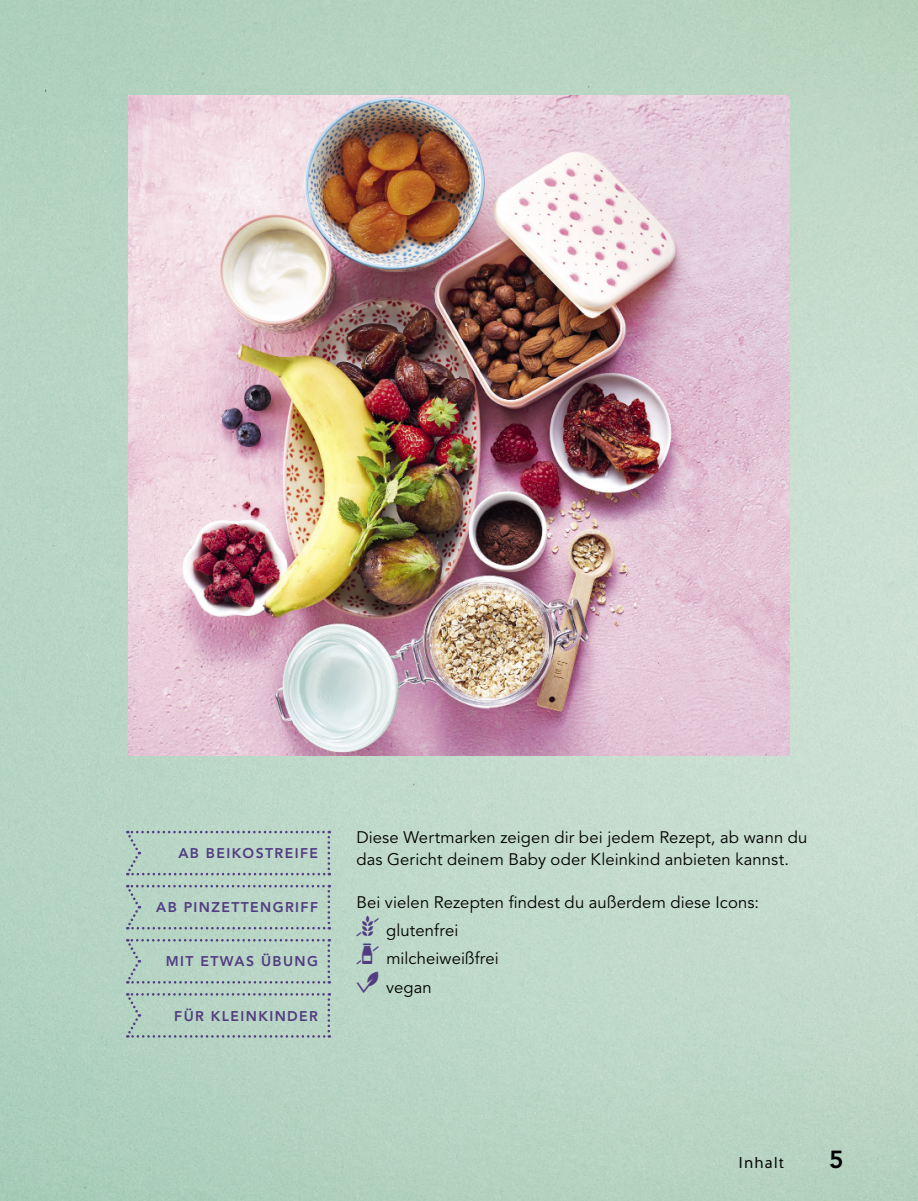
<style>
.page{position:relative;width:918px;height:1201px;background:#fff}
.page>*{position:absolute;margin:0;border:0;box-sizing:border-box;transform-origin:0 0}
.t1{font:800 24.5px "Avenir LT Std";color:#000}
.t2{font:16.62px/28px "Avenir LT Std";letter-spacing:.005em;color:#000}
.t3{font:15.75px "Halis GR";letter-spacing:.07em;color:#000}
.t4{font:800 14px "Avenir LT Std";letter-spacing:.1em;color:#513c81}
.s1{font-family:"GU Linienetal";font-size:26.25px;color:#513c81}
</style>
<div class="page">
<img style="left:0;top:0;width:918px;height:1200px">
<img style="left:129px;top:95px;width:660px;height:661px">
<svg style="left:125px;top:830px;width:205px;height:45px;background:#b5cfc4"></svg>
<svg style="left:125px;top:884px;width:205px;height:45px;background:#b4cec3"></svg>
<svg style="left:125px;top:939px;width:205px;height:44px;background:#b3cdc2"></svg>
<svg style="left:125px;top:993px;width:205px;height:44px;background:#b2ccc1"></svg>
<p class="t4" style="left:178px;top:845px;width:141px">AB BEIKOSTREIFE</p>
<p class="t4" style="left:156px;top:899px;width:163px">AB PINZETTENGRIFF</p>
<p class="t4" style="left:166px;top:953px;width:154px">MIT ETWAS ÜBUNG</p>
<p class="t4" style="left:174px;top:1007px;width:145px">FÜR KLEINKINDER</p>
<p class="t2" style="left:356px;top:828px;width:452px;line-height:21.7px">Diese Wertmarken zeigen dir bei jedem Rezept, ab wann du das Gericht deinem Baby oder Kleinkind anbieten kannst.</p>
<p class="t2" style="left:356px;top:890px;width:404px">Bei vielen Rezepten findest du außerdem diese Icons:<br><span class="s1">P</span>glutenfrei<br><span class="s1">Q</span>milcheiweißfrei<br><span class="s1">R</span>vegan</p>
<p class="t3" style="left:738px;top:1153px;width:47px">Inhalt</p>
<h1 class="t1" style="left:829px;top:1145px;width:16px">5</h1>
</div>
